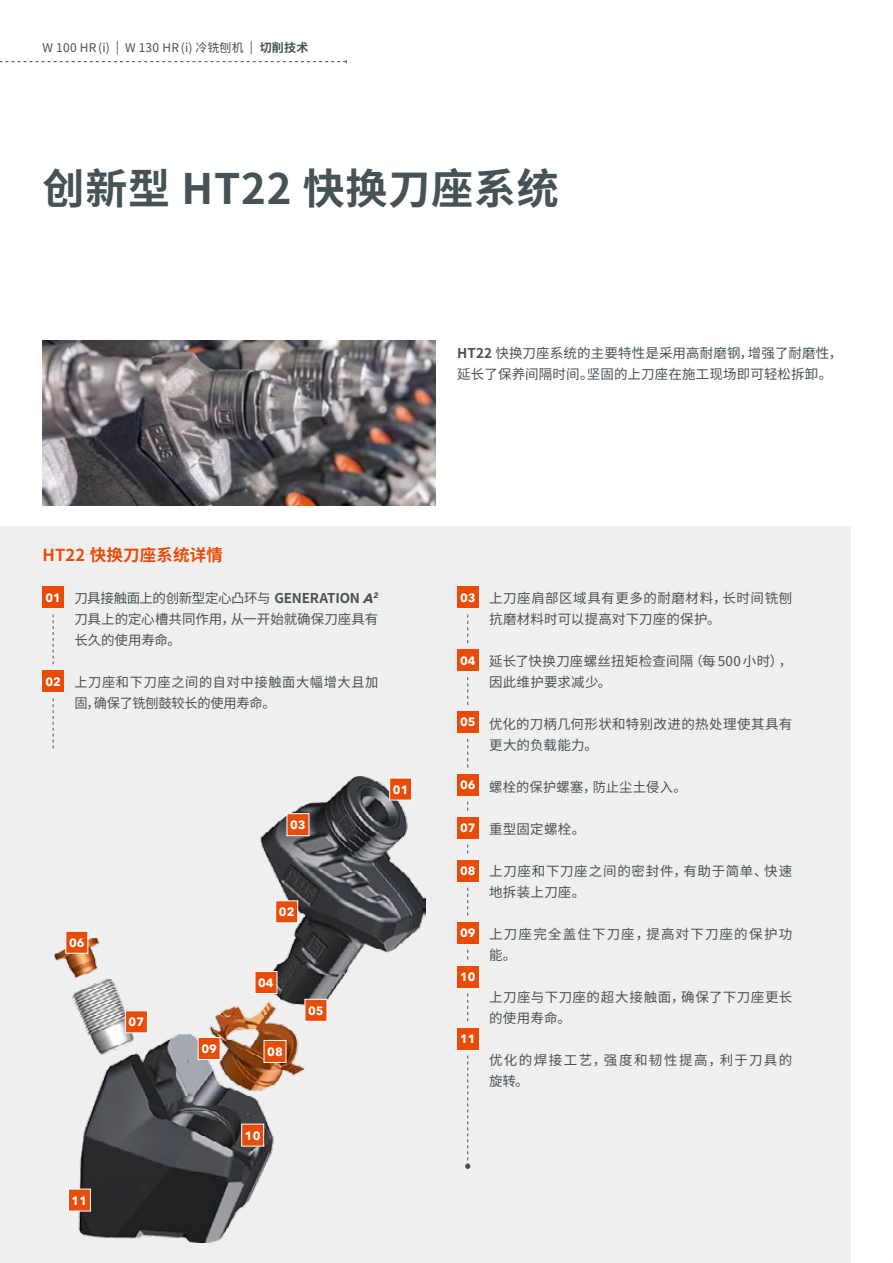
<style>
.page{position:relative;width:893px;height:1263px;background:#fff}
.page>*{position:absolute;margin:0;border:0;box-sizing:border-box;transform-origin:0 0}
.t1{font:700 42px "Source Han Sans CN";letter-spacing:.02em;color:#465256}
.t2{font:700 16.5px "Source Han Sans CN";letter-spacing:.01em;color:#e84c08}
.t3{font:13.5px/21px "Source Han Sans CN";letter-spacing:.02em;color:#465256}
.t4{font:13.5px/21px "Source Han Sans CN";letter-spacing:.045em;color:#465256}
.t5{font:13.5px/21px "Source Han Sans CN";letter-spacing:.05em;color:#465256}
.t6{font:13.5px/21px "Source Han Sans CN";letter-spacing:.11em;color:#465256}
.t7{font:13.5px/21px "Source Han Sans CN";letter-spacing:.09em;color:#465256}
.t8{font:700 12px "Avenir Next LT Pro";color:#fff}
.t9{font:12px "Source Han Sans CN";letter-spacing:.02em;color:#465256}
.s1{font-weight:700}
.s2{font-family:"Avenir Next LT Pro";font-weight:700;font-size:12px;color:#fff}
.s3{font-family:"Avenir Next LT Pro";font-weight:700;font-style:italic}
</style>
<div class="page">
<div style="left:0;top:526px;width:850px;height:737px;background:#efeff0"></div>
<img style="left:54px;top:776px;width:372px;height:466px">
<svg style="left:389px;top:777px;width:23px;height:24px"></svg>
<svg style="left:286px;top:813px;width:24px;height:23px"></svg>
<svg style="left:275px;top:900px;width:23px;height:23px"></svg>
<svg style="left:254px;top:971px;width:24px;height:23px"></svg>
<svg style="left:304px;top:998px;width:24px;height:24px"></svg>
<svg style="left:65px;top:930px;width:24px;height:24px"></svg>
<svg style="left:125px;top:1010px;width:23px;height:23px"></svg>
<svg style="left:197px;top:1037px;width:24px;height:23px"></svg>
<svg style="left:263px;top:1040px;width:24px;height:23px"></svg>
<svg style="left:241px;top:1123px;width:23px;height:24px"></svg>
<svg style="left:68px;top:1188px;width:23px;height:24px"></svg>
<div style="left:43px;top:587px;width:21px;height:21px;background:#e84c08"></div>
<svg style="left:53px;top:614px;width:1px;height:50px"></svg>
<div style="left:43px;top:671px;width:21px;height:21px;background:#e84c08"></div>
<svg style="left:53px;top:698px;width:1px;height:50px"></svg>
<div style="left:457px;top:587px;width:21px;height:21px;background:#e84c08"></div>
<div style="left:457px;top:649px;width:21px;height:22px;background:#e84c08"></div>
<div style="left:457px;top:711px;width:21px;height:21px;background:#e84c08"></div>
<div style="left:457px;top:774px;width:21px;height:21px;background:#e84c08"></div>
<div style="left:457px;top:817px;width:21px;height:21px;background:#e84c08"></div>
<div style="left:457px;top:860px;width:21px;height:21px;background:#e84c08"></div>
<div style="left:457px;top:922px;width:21px;height:21px;background:#e84c08"></div>
<div style="left:457px;top:966px;width:21px;height:21px;background:#e84c08"></div>
<div style="left:457px;top:1028px;width:21px;height:21px;background:#e84c08"></div>
<svg style="left:465px;top:1055px;width:5px;height:114px"></svg>
<svg style="left:467px;top:614px;width:1px;height:29px"></svg>
<svg style="left:467px;top:677px;width:1px;height:28px"></svg>
<svg style="left:467px;top:739px;width:1px;height:29px"></svg>
<svg style="left:467px;top:888px;width:1px;height:27px"></svg>
<svg style="left:467px;top:993px;width:1px;height:28px"></svg>
<img style="left:43px;top:340px;width:393px;height:165px">
<svg style="left:0;top:60px;width:347px;height:3px"></svg>
<p class="t9" style="left:43px;top:41px;width:267px">W 100 HR(i) | W 130 HR(i) 冷铣刨机 | <span class="s1">切削技术</span></p>
<h1 class="t1" style="left:43px;top:165px;width:518px">创新型 HT22 快换刀座系统</h1>
<p class="t3" style="left:457px;top:343px;width:387px"><span class="s1">HT22</span> 快换刀座系统的主要特性是采用高耐磨钢，增强了耐磨性，延长了保养间隔时间。坚固的上刀座在施工现场即可轻松拆卸。</p>
<p class="t2" style="left:43px;top:545px;width:182px">HT22 快换刀座系统详情</p>
<p class="t3" style="left:74px;top:588px;width:306px;text-align:justify;text-indent:-29px"><span class="s2">01</span> 刀具接触面上的创新型定心凸环与 <span class="s1">GENERATION</span> <span class="s3">A</span><sup>2</sup>刀具上的定心槽共同作用，从一开始就确保刀座具有长久的使用寿命。</p>
<p class="t4" style="left:74px;top:672px;width:306px">上刀座和下刀座之间的自对中接触面大幅增大且加固，确保了铣刨鼓较长的使用寿命。</p>
<p class="t8" style="left:45px;top:674px;width:17px">02</p>
<p class="t8" style="left:290px;top:818px;width:17px">03</p>
<p class="t8" style="left:393px;top:782px;width:17px">01</p>
<p class="t8" style="left:69px;top:935px;width:17px">06</p>
<p class="t8" style="left:129px;top:1015px;width:17px">07</p>
<p class="t8" style="left:72px;top:1193px;width:17px">11</p>
<p class="t8" style="left:279px;top:905px;width:17px">02</p>
<p class="t8" style="left:258px;top:975px;width:17px">04</p>
<p class="t8" style="left:201px;top:1041px;width:17px">09</p>
<p class="t8" style="left:267px;top:1044px;width:17px">08</p>
<p class="t8" style="left:308px;top:1003px;width:17px">05</p>
<p class="t8" style="left:245px;top:1128px;width:17px">10</p>
<p class="t8" style="left:460px;top:590px;width:17px">03</p>
<p class="t8" style="left:460px;top:653px;width:17px">04</p>
<p class="t8" style="left:460px;top:715px;width:17px">05</p>
<p class="t8" style="left:460px;top:778px;width:17px">06</p>
<p class="t8" style="left:460px;top:820px;width:17px">07</p>
<p class="t8" style="left:460px;top:864px;width:17px">08</p>
<p class="t8" style="left:460px;top:926px;width:17px">09</p>
<p class="t8" style="left:460px;top:969px;width:17px">10</p>
<p class="t8" style="left:460px;top:1031px;width:17px">11</p>
<p class="t3" style="left:489px;top:588px;width:305px">上刀座肩部区域具有更多的耐磨材料，长时间铣刨抗磨材料时可以提高对下刀座的保护。</p>
<p class="t3" style="left:489px;top:651px;width:305px">延长了快换刀座螺丝扭矩检查间隔（每500小时），因此维护要求减少。</p>
<p class="t3" style="left:489px;top:714px;width:305px">优化的刀柄几何形状和特别改进的热处理使其具有更大的负载能力。</p>
<p class="t3" style="left:489px;top:777px;width:199px">螺栓的保护螺塞，防止尘土侵入。</p>
<p class="t3" style="left:489px;top:819px;width:98px">重型固定螺栓。</p>
<p class="t5" style="left:489px;top:861px;width:305px">上刀座和下刀座之间的密封件，有助于简单、快速地拆装上刀座。</p>
<p class="t7" style="left:489px;top:924px;width:305px">上刀座完全盖住下刀座，提高对下刀座的保护功能。</p>
<p class="t3" style="left:489px;top:987px;width:305px">上刀座与下刀座的超大接触面，确保了下刀座更长的使用寿命。</p>
<p class="t6" style="left:489px;top:1050px;width:305px">优化的焊接工艺，强度和韧性提高，利于刀具的旋转。</p>
</div>
